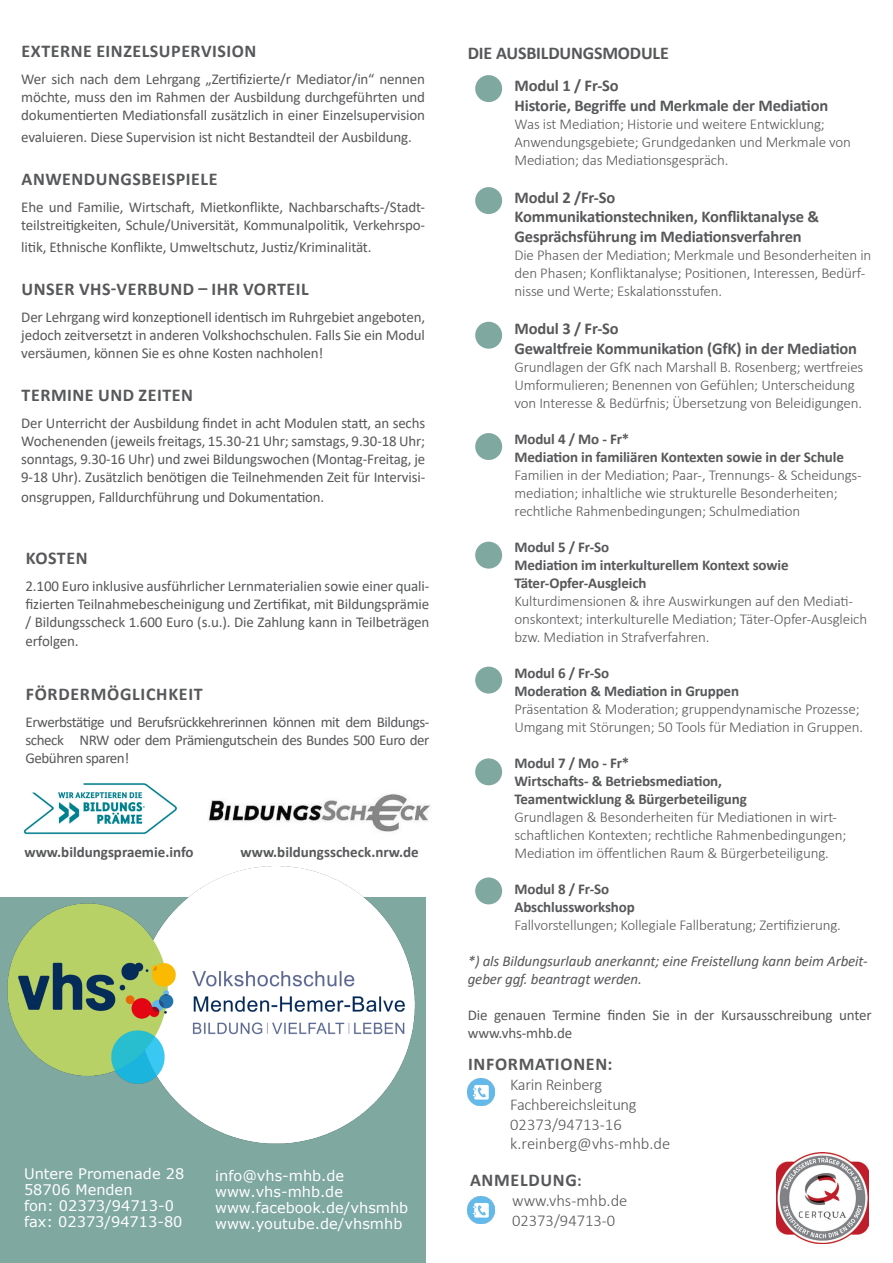
<style>
.page{position:relative;width:893px;height:1263px;background:#fff}
.page>*{position:absolute;margin:0;border:0;box-sizing:border-box;transform-origin:0 0}
.t1{font:700 18px "Calibri";letter-spacing:.03em;color:#57585a}
.t2{font:700 18px "Calibri";letter-spacing:-.01em;color:#57585a}
.t3{font:700 16.5px "Calibri";letter-spacing:-.01em;color:#57585a}
.t4{font:300 16.5px "Calibri";color:#57585a}
.t5{font:300 16.5px "Calibri";letter-spacing:-.02em;color:#57585a}
.t6{font:15px/18px "Calibri";letter-spacing:-.01em;color:#57585a;text-align:justify}
.t7{font:300 15px/18px "Calibri";letter-spacing:-.01em;color:#57585a}
.t8{font:700 15px "Calibri";letter-spacing:-.01em;color:#57585a}
.t9{font:italic 15px/18px "Calibri";letter-spacing:-.01em;color:#57585a}
.t10{font:14.55px "Verdana";color:#fff}
.s1{font-size:16.5px}
</style>
<div class="page">
<div style="left:0;top:897px;width:425px;height:366px;background:#7fa8a0"></div>
<img style="left:7px;top:866px;width:408px;height:278px">
<img style="left:468px;top:1078px;width:27px;height:27px">
<img style="left:468px;top:1196px;width:27px;height:27px">
<img style="left:777px;top:1152px;width:91px;height:91px">
<img style="left:208px;top:794px;width:222px;height:38px">
<img style="left:23px;top:783px;width:154px;height:52px">
<div style="left:475px;top:75px;width:27px;height:27px;background:#7fa8a0;border-radius:50%"></div>
<div style="left:475px;top:187px;width:27px;height:27px;background:#7fa8a0;border-radius:50%"></div>
<div style="left:475px;top:322px;width:27px;height:27px;background:#7fa8a0;border-radius:50%"></div>
<div style="left:475px;top:433px;width:27px;height:27px;background:#7fa8a0;border-radius:50%"></div>
<div style="left:475px;top:542px;width:27px;height:27px;background:#7fa8a0;border-radius:50%"></div>
<div style="left:475px;top:667px;width:27px;height:26px;background:#7fa8a0;border-radius:50%"></div>
<div style="left:475px;top:758px;width:27px;height:27px;background:#7fa8a0;border-radius:50%"></div>
<div style="left:475px;top:877px;width:27px;height:27px;background:#7fa8a0;border-radius:50%"></div>
<p class="t1" style="left:22px;top:38px;width:236px">EXTERNE EINZELSUPERVISION</p>
<p class="t6" style="left:21px;top:70px;width:405px">Wer sich nach dem Lehrgang „Zertifizierte/r Mediator/in“ nennen möchte, muss den im Rahmen der Ausbildung durchgeführten und dokumentierten Mediationsfall zusätzlich in einer Einzelsupervision</p>
<p class="t6" style="left:21px;top:127px;width:392px">evaluieren. Diese Supervision ist nicht Bestandteil der Ausbildung.</p>
<p class="t1" style="left:22px;top:166px;width:197px">ANWENDUNGSBEISPIELE</p>
<p class="t6" style="left:21px;top:198px;width:405px">Ehe und Familie, Wirtschaft, Mietkonflikte, Nachbarschafts-/Stadt&shy;teilstreitigkeiten, Schule/Universität, Kommunalpolitik, Verkehrspo-</p>
<p class="t6" style="left:21px;top:237px;width:352px">litik, Ethnische Konflikte, Umweltschutz, Justiz/Kriminalität.</p>
<p class="t1" style="left:22px;top:276px;width:289px">UNSER VHS-VERBUND – IHR VORTEIL</p>
<p class="t6" style="left:21px;top:307px;width:405px">Der Lehrgang wird konzeptionell identisch im Ruhrgebiet angeboten, jedoch zeitversetzt in anderen Volkshochschulen. Falls Sie ein Modul versäumen, können Sie es ohne Kosten nachholen!</p>
<p class="t1" style="left:22px;top:382px;width:173px">TERMINE UND ZEITEN</p>
<p class="t6" style="left:21px;top:414px;width:405px">Der Unterricht der Ausbildung findet in acht Modulen statt, an sechs Wochenenden (jeweils freitags, 15.30-21 Uhr; samstags, 9.30-18 Uhr; sonntags, 9.30-16 Uhr) und zwei Bildungswochen (Montag-Freitag, je 9-18 Uhr). Zusätzlich benötigen die Teilnehmenden Zeit für Intervisi-</p>
<p class="t6" style="left:21px;top:487px;width:305px">onsgruppen, Falldurchführung und Dokumentation.</p>
<p class="t1" style="left:26px;top:545px;width:63px">KOSTEN</p>
<p class="t6" style="left:26px;top:576px;width:405px">2.100 Euro inklusive ausführlicher Lernmaterialien sowie einer quali&shy;fizierten Teilnahmebescheinigung und Zertifikat, mit Bildungsprämie / Bildungsscheck 1.600 Euro (s.u.). Die Zahlung kann in Teilbeträgen</p>
<p class="t6" style="left:26px;top:632px;width:55px">erfolgen.</p>
<p class="t1" style="left:26px;top:682px;width:178px">FÖRDERMÖGLICHKEIT</p>
<p class="t6" style="left:26px;top:713px;width:405px">Erwerbstätige und Berufsrückkehrerinnen können mit dem Bildungs&shy;scheck NRW oder dem Prämiengutschein des Bundes 500 Euro der Gebühren sparen!</p>
<p class="t8" style="left:24px;top:842px;width:171px">www.bildungspraemie.info</p>
<p class="t8" style="left:240px;top:842px;width:180px">www.bildungsscheck.nrw.de</p>
<p class="t10" style="left:24px;top:1163px;width:162px">Untere Promenade 28</p>
<p class="t10" style="left:24px;top:1179px;width:110px">58706 Menden</p>
<p class="t10" style="left:24px;top:1195px;width:151px">fon: 02373/94713-0</p>
<p class="t10" style="left:24px;top:1211px;width:160px">fax: 02373/94713-80</p>
<p class="t10" style="left:215px;top:1165px;width:131px">info@vhs-mhb.de</p>
<p class="t10" style="left:215px;top:1181px;width:129px">www.vhs-mhb.de</p>
<p class="t10" style="left:215px;top:1197px;width:195px">www.facebook.de/vhsmhb</p>
<p class="t10" style="left:215px;top:1214px;width:189px">www.youtube.de/vhsmhb</p>
<p class="t2" style="left:468px;top:40px;width:203px">DIE AUSBILDUNGSMODULE</p>
<p class="t3" style="left:514px;top:74px;width:106px">Modul 1 / Fr-So</p>
<p class="t3" style="left:514px;top:94px;width:315px">Historie, Begriffe und Merkmale der Mediation</p>
<p class="t7" style="left:514px;top:115px;width:312px">Was ist Mediation; Historie und weitere Entwicklung;</p>
<p class="t7" style="left:514px;top:133px;width:338px">Anwendungsgebiete; Grundgedanken und Merkmale von<br>Mediation; das Mediationsgespräch.</p>
<p class="t3" style="left:514px;top:185px;width:102px">Modul 2 /Fr-So</p>
<p class="t3" style="left:514px;top:205px;width:306px">Kommunikationstechniken, Konfliktanalyse &amp;</p>
<p class="t3" style="left:514px;top:225px;width:289px">Gesprächsführung im Mediationsverfahren</p>
<p class="t7" style="left:514px;top:246px;width:358px">Die Phasen der Mediation; Merkmale und Besonderheiten in den Phasen; Konfliktanalyse; Positionen, Interessen, Bedürf&shy;nisse und Werte; Eskalationsstufen.</p>
<p class="t3" style="left:514px;top:317px;width:106px">Modul 3 / Fr-So</p>
<p class="t3" style="left:514px;top:337px;width:344px">Gewaltfreie Kommunikation (GfK) in der Mediation</p>
<p class="t7" style="left:514px;top:358px;width:350px">Grundlagen der GfK nach Marshall B. Rosenberg; wertfreies<br>Umformulieren; Benennen von Gefühlen; Unterscheidung von Interesse &amp; Bedürfnis; Übersetzung von Beleidigungen.</p>
<p class="t8" style="left:514px;top:428px;width:116px">Modul 4 / Mo - Fr*</p>
<p class="t8" style="left:514px;top:446px;width:331px">Mediation in familiären Kontexten sowie in der Schule</p>
<p class="t7" style="left:514px;top:466px;width:349px">Familien in der Mediation; Paar-, Trennungs- &amp; Scheidungs&shy;mediation; inhaltliche wie strukturelle Besonderheiten; rechtliche Rahmenbedingungen; Schulmediation</p>
<p class="t8" style="left:514px;top:536px;width:96px">Modul 5 / Fr-So</p>
<p class="t8" style="left:514px;top:554px;width:275px">Mediation im interkulturellem Kontext sowie</p>
<p class="t8" style="left:514px;top:572px;width:134px">Täter-Opfer-Ausgleich</p>
<p class="t7" style="left:514px;top:592px;width:354px">Kulturdimensionen &amp; ihre Auswirkungen auf den Mediati&shy;onskontext; interkulturelle Mediation; Täter-Opfer-Ausgleich bzw. Mediation in Strafverfahren.</p>
<p class="t8" style="left:514px;top:662px;width:96px">Modul 6 / Fr-So</p>
<p class="t8" style="left:514px;top:680px;width:226px">Moderation &amp; Mediation in Gruppen</p>
<p class="t7" style="left:514px;top:700px;width:350px">Präsentation &amp; Moderation; gruppendynamische Prozesse;<br>Umgang mit Störungen; 50 Tools für Mediation in Gruppen.</p>
<p class="t8" style="left:514px;top:752px;width:116px">Modul 7 / Mo - Fr*</p>
<p class="t8" style="left:514px;top:770px;width:209px">Wirtschafts- &amp; Betriebsmediation,</p>
<p class="t8" style="left:514px;top:788px;width:234px">Teamentwicklung &amp; Bürgerbeteiligung</p>
<p class="t7" style="left:514px;top:808px;width:333px">Grundlagen &amp; Besonderheiten für Mediationen in wirt&shy;schaftlichen Kontexten; rechtliche Rahmenbedingungen;<br>Mediation im öffentlichen Raum &amp; Bürgerbeteiligung.</p>
<p class="t8" style="left:514px;top:878px;width:96px">Modul 8 / Fr-So</p>
<p class="t8" style="left:514px;top:896px;width:122px">Abschlussworkshop</p>
<p class="t7" style="left:514px;top:916px;width:328px">Fallvorstellungen; Kollegiale Fallberatung; Zertifizierung.</p>
<p class="t9" style="left:468px;top:951px;width:401px">*) als Bildungsurlaub anerkannt; eine Freistellung kann beim Arbeit&shy;geber ggf. beantragt werden.</p>
<p class="t6" style="left:468px;top:1005px;width:405px">Die genauen Termine finden Sie in der Kursausschreibung unter www.vhs-mhb.de</p>
<p class="t1" style="left:468px;top:1051px;width:146px">INFORMATIONEN:</p>
<p class="t5" style="left:510px;top:1074px;width:93px">Karin Reinberg</p>
<p class="t5" style="left:510px;top:1094px;width:128px">Fachbereichsleitung</p>
<p class="t4" style="left:510px;top:1114px;width:113px">02373/94713-16</p>
<p class="t4" style="left:510px;top:1134px;width:162px">k.reinberg@vhs-mhb.de</p>
<p class="t1" style="left:470px;top:1168px;width:113px">ANMELDUNG<span class="s1">:</span></p>
<p class="t4" style="left:512px;top:1190px;width:117px">www.vhs-mhb.de</p>
<p class="t4" style="left:512px;top:1210px;width:105px">02373/94713-0</p>
</div>
